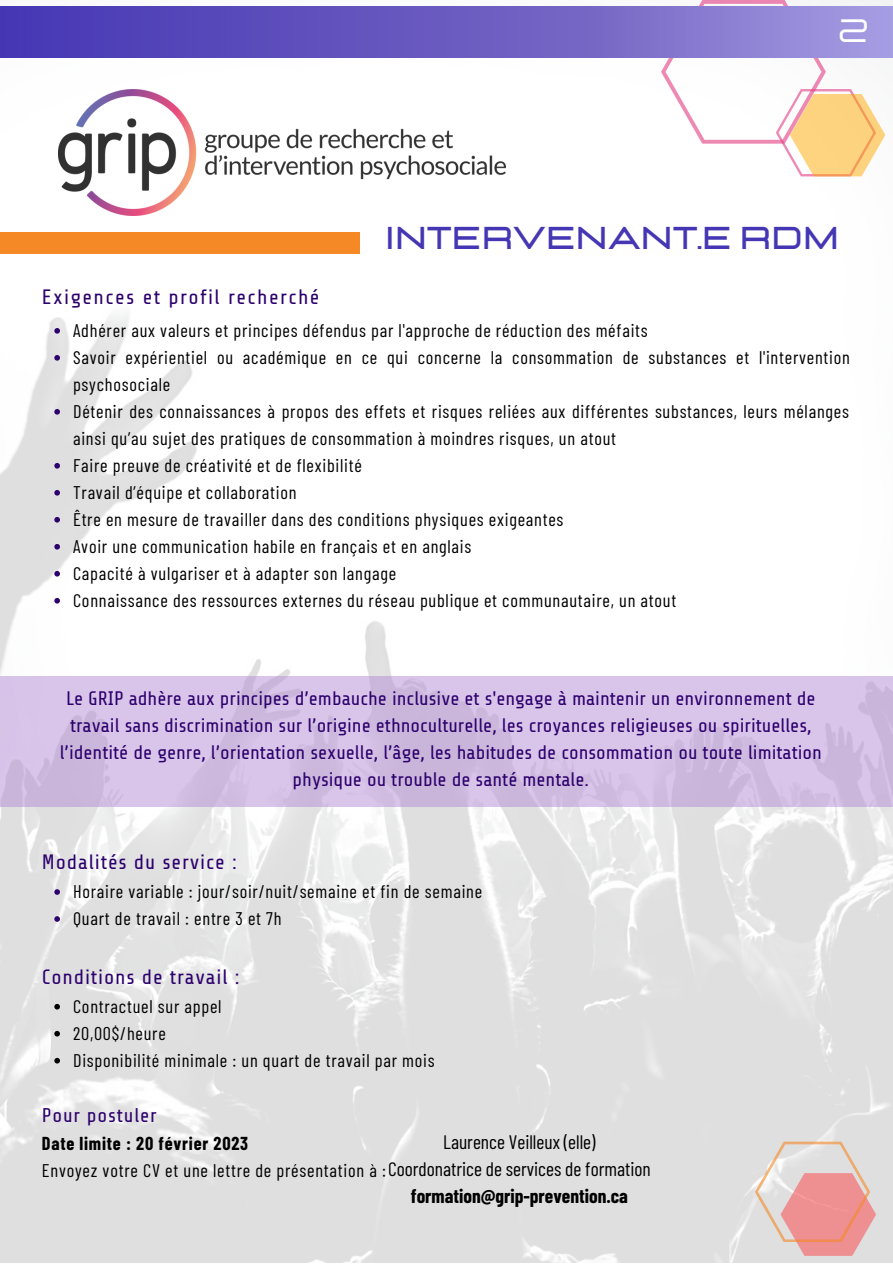
<style>
.page{position:relative;width:893px;height:1264px;background:#fff}
.page>*{position:absolute;margin:0;border:0;box-sizing:border-box;transform-origin:0 0}
.t1{font:32.25px "Lastica";color:#fff}
.t2{font:700 31.5px "Lastica";color:#4537b4}
.t3{font:20.7px "Share Tech";letter-spacing:.04em;color:#2c006d}
.t4{font:20.7px "Share Tech";letter-spacing:.07em;color:#2c006d}
.t5{font:19.8px "Share Tech";letter-spacing:.04em;color:#2c006d}
.t6{font:19.5px/27px "Share Tech";color:#2c006d;text-align:center}
.t7{font:700 19.5px "Barlow Condensed";color:#000}
.t8{font:19.5px "Barlow Condensed";color:#000}
.t9{font:18.3px/27px "Barlow Condensed";letter-spacing:.04em;color:#000}
.s1{font-weight:700}
.s2{font-size:19.5px}
</style>
<div class="page">
<img style="left:0;top:0;width:892px;height:1262px">
<div style="left:0;top:232px;width:359px;height:21px;background:#f48926"></div>
<svg style="left:54px;top:328px;width:6px;height:5px"></svg>
<svg style="left:54px;top:355px;width:6px;height:5px"></svg>
<svg style="left:54px;top:409px;width:6px;height:5px"></svg>
<svg style="left:54px;top:463px;width:6px;height:5px"></svg>
<svg style="left:54px;top:490px;width:6px;height:5px"></svg>
<svg style="left:54px;top:517px;width:6px;height:5px"></svg>
<svg style="left:54px;top:544px;width:6px;height:5px"></svg>
<svg style="left:54px;top:571px;width:6px;height:5px"></svg>
<svg style="left:54px;top:598px;width:6px;height:5px"></svg>
<svg style="left:54px;top:889px;width:6px;height:5px"></svg>
<svg style="left:54px;top:916px;width:6px;height:5px"></svg>
<svg style="left:54px;top:1003px;width:6px;height:6px"></svg>
<svg style="left:54px;top:1030px;width:6px;height:6px"></svg>
<svg style="left:54px;top:1057px;width:6px;height:6px"></svg>
<img style="left:59px;top:89px;width:446px;height:126px">
<svg style="left:661px;top:0;width:224px;height:176px"></svg>
<svg style="left:754px;top:1141px;width:121px;height:114px;background:#e7bbb8"></svg>
<div style="left:0;top:676px;width:892px;height:130px;background:linear-gradient(to right,#d4bfe5,#d4bfe5)"></div>
<div style="left:0;top:6px;width:892px;height:52px;background:linear-gradient(to right,#4030af,#9c90d9)"></div>
<h1 class="t1" style="left:836px;top:15px;width:35px">2</h1>
<p class="t4" style="left:42px;top:286px;width:279px">Exigences et profil recherché</p>
<h2 class="t2" style="left:385px;top:223px;width:455px">INTERVENANT.e RDM</h2>
<p class="t9" style="left:73px;top:316px;width:778px">Adhérer aux valeurs et principes défendus par l'approche de réduction des méfaits<br>Savoir expérientiel ou académique en ce qui concerne la consommation de substances et l'intervention psychosociale<br>Détenir des connaissances à propos des effets et risques reliées aux différentes substances, leurs mélanges ainsi qu’au sujet des pratiques de consommation à moindres risques, un atout<br>Faire preuve de créativité et de flexibilité<br>Travail d’équipe et collaboration<br>Être en mesure de travailler dans des conditions physiques exigeantes<br>Avoir une communication habile en français et en anglais<br>Capacité à vulgariser et à adapter son langage<br>Connaissance des ressources externes du réseau publique et communautaire, un atout</p>
<p class="t6" style="left:60px;top:685px;width:763px">Le GRIP adhère aux principes d’embauche inclusive et s'engage à maintenir un environnement de travail sans discrimination sur l’origine ethnoculturelle, les croyances religieuses ou spirituelles, l’identité de genre, l’orientation sexuelle, l’âge, les habitudes de consommation ou toute limitation physique ou trouble de santé mentale.</p>
<p class="t3" style="left:42px;top:850px;width:196px">Modalités du service :</p>
<p class="t9" style="left:73px;top:877px;width:410px">Horaire variable : jour/soir/nuit/semaine et fin de semaine<br>Quart de travail : entre 3 et 7h</p>
<p class="t3" style="left:42px;top:965px;width:199px">Conditions de travail :</p>
<p class="t9" style="left:73px;top:992px;width:363px">Contractuel sur appel<br>20,00$/heure<br>Disponibilité minimale : un quart de travail par mois</p>
<p class="t5" style="left:42px;top:1104px;width:116px">Pour postuler</p>
<p class="t9" style="left:42px;top:1129px;width:610px"><span class="s1">Date limite : 20 février 2023<br></span>Envoyez votre CV et une lettre de présentation à :<span class="s2">Coordonatrice de services de formation</span></p>
<p class="t8" style="left:443px;top:1129px;width:154px">Laurence Veilleux (elle)</p>
<p class="t7" style="left:411px;top:1183px;width:218px">formation@grip-prevention.ca</p>
</div>
